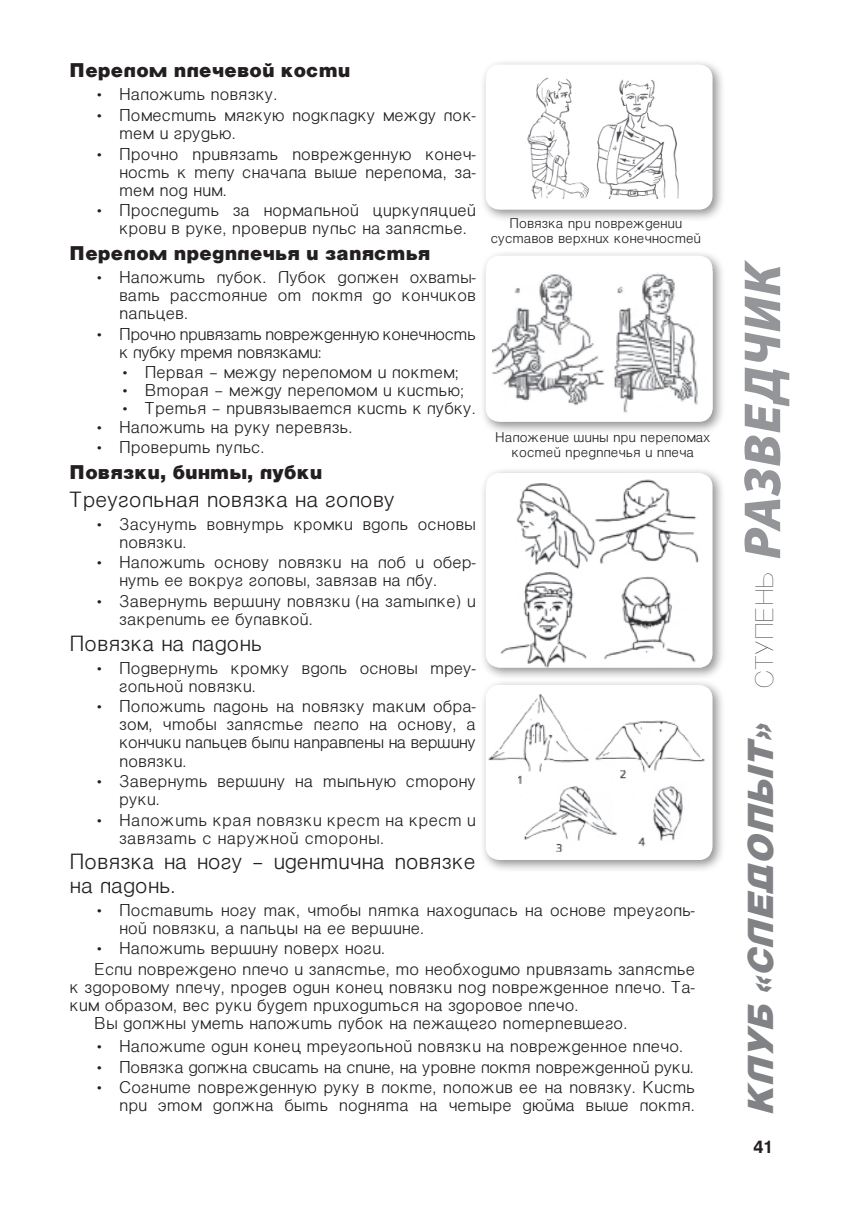
<style>
.page{position:relative;width:844px;height:1216px;background:#fff}
.page>*{position:absolute;margin:0;border:0;box-sizing:border-box;transform-origin:0 0}
.t1{font:italic 35px "Vanta Fat Plain";color:#808285}
.t2{font:19.25px/23.1px "Vanta Light Plain";color:#231f20}
.t3{font:19.25px "Vanta Fat Plain";color:#231f20}
.t4{font:17.5px "Vanta Bold Plain";color:#231f20}
.t5{font:15.05px/18px "Vanta Light Plain";color:#231f20}
.t6{font:15.05px/18px "Vanta Light Plain";letter-spacing:-.03em;color:#231f20}
.t7{font:15.05px "Vanta Light Plain";letter-spacing:-.02em;color:#231f20}
.t8{font:15.05px/18px "Vanta Light Plain";letter-spacing:.02em;color:#231f20}
.t9{font:12.25px/14.7px "Vanta Light Plain";color:#231f20;text-align:center}
.s1{font-family:"Vanta Thin Plain";font-style:normal;font-size:24.5px;color:#231f20}
.s2{font-family:"Myriad Pro";font-weight:900;font-size:52.5px;color:#939598}
</style>
<div class="page">
<div style="left:479px;top:58px;width:246px;height:165px;background:#231f20;opacity:.5"></div>
<div style="left:485px;top:64px;width:227px;height:146px;background:#fff;border-radius:14px"></div>
<img style="left:527px;top:78px;width:152px;height:120px">
<div style="left:479px;top:249px;width:246px;height:186px;background:#231f20;opacity:.5"></div>
<div style="left:485px;top:255px;width:227px;height:167px;background:#fff;border-radius:14px"></div>
<img style="left:492px;top:273px;width:220px;height:142px">
<div style="left:479px;top:467px;width:246px;height:213px;background:#231f20;opacity:.5"></div>
<div style="left:485px;top:473px;width:227px;height:194px;background:#fff;border-radius:14px"></div>
<img style="left:494px;top:473px;width:205px;height:194px">
<div style="left:479px;top:678px;width:246px;height:194px;background:#231f20;opacity:.5"></div>
<div style="left:485px;top:685px;width:227px;height:174px;background:#fff;border-radius:14px"></div>
<img style="left:485px;top:692px;width:224px;height:167px">
<p class="t3" style="left:69px;top:59px;width:282px">Перелом плечевой кости</p>
<p class="t5" style="left:94px;top:86px;width:185px">• Наложить повязку.</p>
<p class="t5" style="left:119px;top:106px;width:358px;text-indent:-25px">• Поместить мягкую подкладку между лок&shy;тем и грудью.</p>
<p class="t5" style="left:119px;top:145px;width:358px;text-align:justify;text-indent:-25px">• Прочно привязать поврежденную конеч&shy;ность к телу сначала выше перелома, за&shy;тем под ним.</p>
<p class="t5" style="left:119px;top:201px;width:358px;text-indent:-25px">• Проследить за нормальной циркуляцией крови в руке, проверив пульс на запястье.</p>
<p class="t3" style="left:69px;top:241px;width:362px">Перелом предплечья и запястья</p>
<p class="t5" style="left:119px;top:268px;width:358px;text-align:justify;text-indent:-25px">• Наложить лубок. Лубок должен охваты&shy;вать расстояние от локтя до кончиков пальцев.</p>
<p class="t6" style="left:119px;top:325px;width:358px;text-indent:-25px">• Прочно привязать поврежденную конечность к лубку тремя повязками:</p>
<p class="t5" style="left:120px;top:363px;width:340px">• Первая – между переломом и локтем;</p>
<p class="t5" style="left:120px;top:381px;width:346px">• Вторая – между переломом и кистью;</p>
<p class="t5" style="left:120px;top:399px;width:357px">• Третья – привязывается кисть к лубку.</p>
<p class="t5" style="left:94px;top:417px;width:260px">• Наложить на руку перевязь.</p>
<p class="t5" style="left:94px;top:438px;width:172px">• Проверить пульс.</p>
<p class="t3" style="left:69px;top:460px;width:254px">Повязки, бинты, лубки</p>
<p class="t2" style="left:69px;top:487px;width:327px">Треугольная повязка на голову</p>
<p class="t5" style="left:119px;top:515px;width:358px;text-indent:-25px">• Засунуть вовнутрь кромки вдоль основы повязки.</p>
<p class="t5" style="left:119px;top:553px;width:358px;text-indent:-25px">• Наложить основу повязки на лоб и обер&shy;нуть ее вокруг головы, завязав на лбу.</p>
<p class="t5" style="left:119px;top:592px;width:358px;text-indent:-25px">• Завернуть вершину повязки (на затылке) и закрепить ее булавкой.</p>
<p class="t2" style="left:69px;top:631px;width:194px">Повязка на ладонь</p>
<p class="t5" style="left:119px;top:658px;width:358px;text-indent:-25px">• Подвернуть кромку вдоль основы треу&shy;гольной повязки.</p>
<p class="t5" style="left:119px;top:697px;width:358px;text-align:justify;text-indent:-25px">• Положить ладонь на повязку таким обра&shy;зом, чтобы запястье легло на основу, а кончики пальцев были направлены на вершину повязки.</p>
<p class="t5" style="left:119px;top:772px;width:358px;text-indent:-25px">• Завернуть вершину на тыльную сторону руки.</p>
<p class="t8" style="left:119px;top:810px;width:358px;text-indent:-25px">• Наложить края повязки крест на крест и завязать с наружной стороны.</p>
<p class="t2" style="left:69px;top:850px;width:408px">Повязка на ногу – идентична повязке на ладонь.</p>
<p class="t5" style="left:119px;top:900px;width:577px;text-indent:-25px">• Поставить ногу так, чтобы пятка находилась на основе треуголь&shy;ной повязки, а пальцы на ее вершине.</p>
<p class="t5" style="left:94px;top:938px;width:602px;line-height:20.5px">• Наложить вершину поверх ноги.<br>Если повреждено плечо и запястье, то необходимо привязать запястье</p>
<p class="t5" style="left:69px;top:977px;width:627px">к здоровому плечу, продев один конец повязки под поврежденное плечо. Та-</p>
<p class="t5" style="left:69px;top:995px;width:510px">ким образом, вес руки будет приходиться на здоровое плечо.</p>
<p class="t5" style="left:94px;top:1013px;width:534px">Вы должны уметь наложить лубок на лежащего потерпевшего.</p>
<p class="t5" style="left:94px;top:1036px;width:590px">• Наложите один конец треугольной повязки на поврежденное плечо.</p>
<p class="t7" style="left:94px;top:1057px;width:601px">• Повязка должна свисать на спине, на уровне локтя поврежденной руки.</p>
<p class="t5" style="left:94px;top:1078px;width:602px;text-align:right">• Согните поврежденную руку в локте, положив ее на повязку. Кисть при этом должна быть поднята на четыре дюйма выше локтя.</p>
<p class="t9" style="left:490px;top:216px;width:212px">Повязка при повреждении суставов верхних конечностей</p>
<p class="t9" style="left:495px;top:430px;width:217px">Наложение шины при переломах костей предплечья и плеча</p>
<h1 class="t1" style="left:739px;top:1116px;width:857px;rotate:-90deg">КЛУБ «СЛЕДОПЫТ» <span class="s1">СТУПЕНЬ</span> <span class="s2">РАЗВЕДЧИК</span></h1>
<p class="t4" style="left:753px;top:1136px;width:21px">41</p>
</div>
